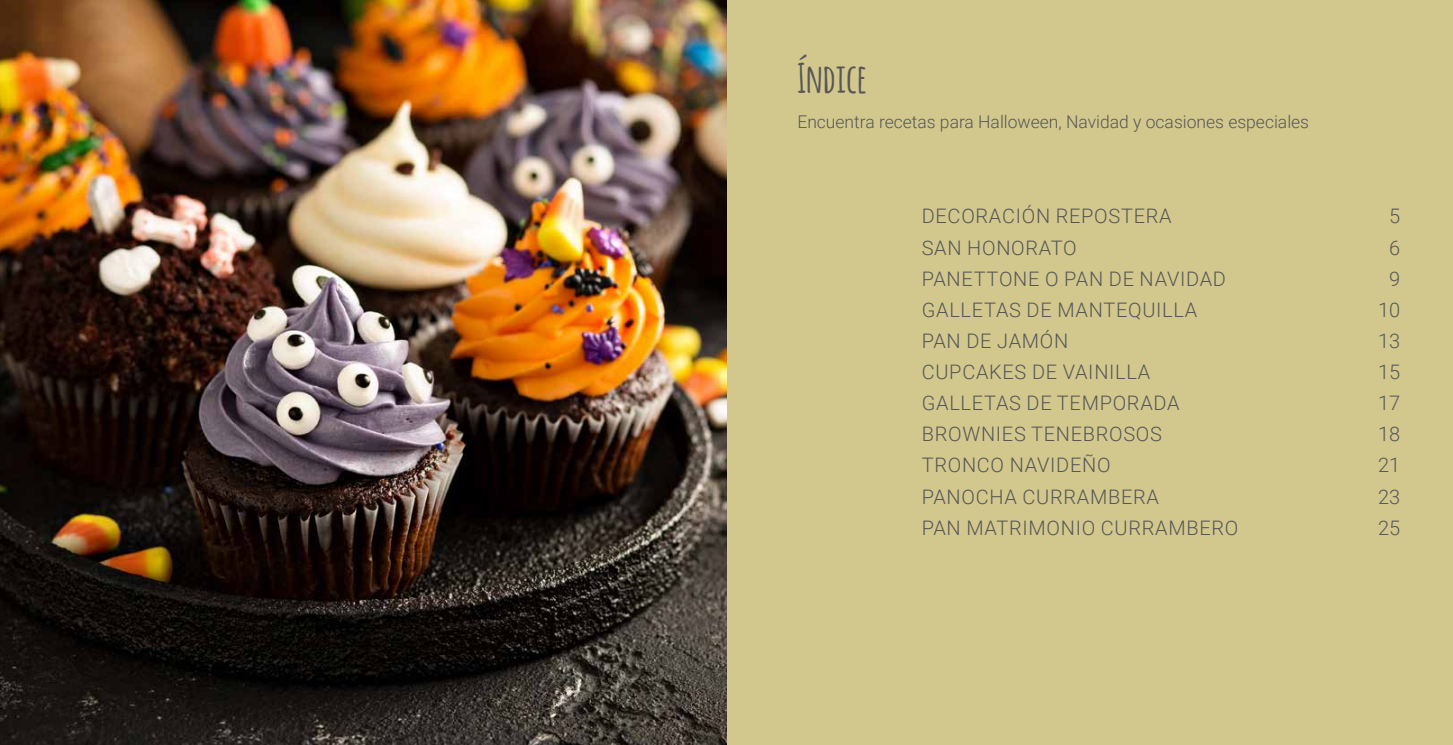
<style>
.page{position:relative;width:1453px;height:745px;background:#fff}
.page>*{position:absolute;margin:0;border:0;box-sizing:border-box;transform-origin:0 0}
.t1{font:700 40px "Amatic";letter-spacing:.02em;color:#575756}
.t2{font:300 20px "Roboto";letter-spacing:.035em;color:#575756}
.t3{font:300 17.5px "Roboto";color:#575756}
</style>
<div class="page">
<div style="left:726px;top:0;width:727px;height:744px;background:#d2c88e"></div>
<img style="left:0;top:0;width:726px;height:744px">
<h1 class="t1" style="left:797px;top:50px;width:71px">ÍNDICE</h1>
<p class="t3" style="left:797px;top:109px;width:513px">Encuentra recetas para Halloween, Navidad y ocasiones especiales</p>
<p class="t2" style="left:922px;top:202px;width:251px">DECORACIÓN REPOSTERA</p>
<p class="t2" style="left:1389px;top:202px;width:13px">5</p>
<p class="t2" style="left:922px;top:233px;width:156px">SAN HONORATO</p>
<p class="t2" style="left:1389px;top:233px;width:13px">6</p>
<p class="t2" style="left:922px;top:264px;width:306px">PANETTONE O PAN DE NAVIDAD</p>
<p class="t2" style="left:1389px;top:264px;width:13px">9</p>
<p class="t2" style="left:922px;top:295px;width:277px">GALLETAS DE MANTEQUILLA</p>
<p class="t2" style="left:1378px;top:295px;width:24px">10</p>
<p class="t2" style="left:922px;top:326px;width:148px">PAN DE JAMÓN</p>
<p class="t2" style="left:1378px;top:326px;width:24px">13</p>
<p class="t2" style="left:922px;top:357px;width:230px">CUPCAKES DE VAINILLA</p>
<p class="t2" style="left:1378px;top:357px;width:24px">15</p>
<p class="t2" style="left:922px;top:389px;width:259px">GALLETAS DE TEMPORADA</p>
<p class="t2" style="left:1378px;top:389px;width:24px">17</p>
<p class="t2" style="left:922px;top:420px;width:242px">BROWNIES TENEBROSOS</p>
<p class="t2" style="left:1378px;top:420px;width:24px">18</p>
<p class="t2" style="left:922px;top:451px;width:190px">TRONCO NAVIDEÑO</p>
<p class="t2" style="left:1378px;top:451px;width:24px">21</p>
<p class="t2" style="left:922px;top:482px;width:239px">PANOCHA CURRAMBERA</p>
<p class="t2" style="left:1378px;top:482px;width:24px">23</p>
<p class="t2" style="left:922px;top:513px;width:318px">PAN MATRIMONIO CURRAMBERO</p>
<p class="t2" style="left:1378px;top:513px;width:24px">25</p>
</div>
